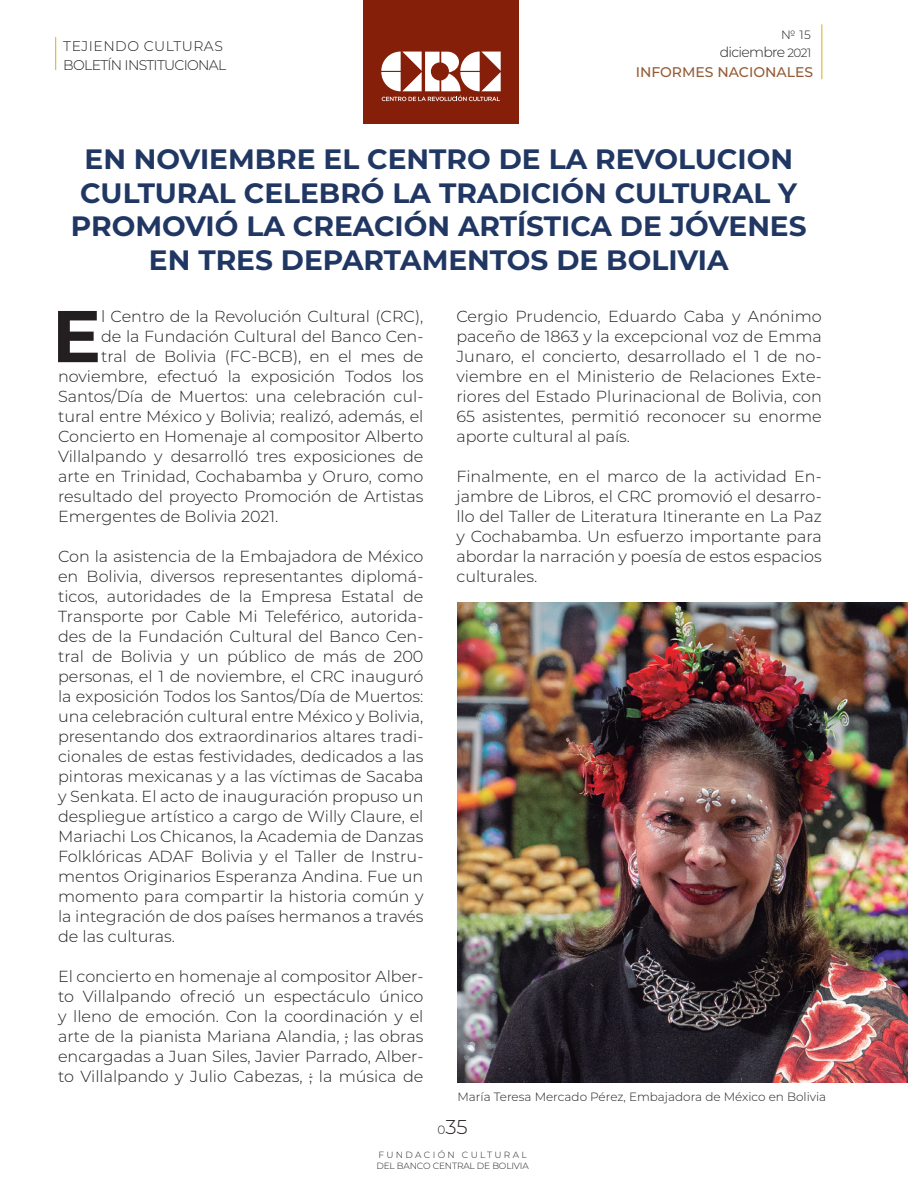
<style>
.page{position:relative;width:908px;height:1191px;background:#fff}
.page>*{position:absolute;margin:0;border:0;box-sizing:border-box;transform-origin:0 0}
.primera_linea{font:700 73.2px "Montserrat";color:#231f20}
.título{font:700 28px/33.6px "Montserrat";color:#203763;text-align:center}
.t1{font:300 20px "Montserrat";color:#231f20}
.texto_corrido{font:300 16px/20px "Montserrat";color:#231f20;text-align:justify}
.primera_linea-2{font:300 16px "Montserrat";color:#231f20}
.t2{font:500 14px/19.6px "Montserrat";color:#945a35;text-align:right}
.t3{font:300 14px "Montserrat";letter-spacing:-.05em;color:#231f20}
.t4{font:300 14px "Montserrat";letter-spacing:.035em;color:#231f20}
.pie_de_foto{font:300 12px "Montserrat";color:#231f20}
.t5{font:300 9px/10.8px "Montserrat";letter-spacing:-.015em;color:#231f20}
.s1{font-weight:300;color:#231f20}
.s2{font-weight:300;font-size:12px;color:#231f20}
.s3{font-size:12px}
</style>
<div class="page">
<hr style="left:55px;top:37px;width:1px;height:33px;background:#ddb008">
<hr style="left:821px;top:24px;width:1px;height:55px;background:#ddb008">
<div style="left:363px;top:0;width:155px;height:123px;background:#861f09"></div>
<svg style="left:381px;top:52px;width:119px;height:49px"></svg>
<img style="left:457px;top:602px;width:450px;height:480px">
<p class="pie_de_foto" style="left:780px;top:26px;width:31px">№ 15</p>
<p class="t4" style="left:63px;top:36px;width:161px">TEJIENDO CULTURAS</p>
<p class="t3" style="left:63px;top:56px;width:164px">BOLETÍN INSTITUCIONAL</p>
<p class="t2" style="left:635px;top:42px;width:179px"><span class="s1">diciembre</span> <span class="s2">2021<br></span>INFORMES NACIONALES</p>
<p class="título" style="left:71px;top:141px;width:737px">EN NOVIEMBRE EL CENTRO DE LA REVOLUCION CULTURAL CELEBRÓ LA TRADICIÓN CULTURAL Y PROMOVIÓ LA CREACIÓN ARTÍSTICA DE JÓVENES EN TRES DEPARTAMENTOS DE BOLIVIA</p>
<p class="primera_linea" style="left:52px;top:283px;width:51px">E</p>
<p class="primera_linea-2" style="left:101px;top:306px;width:323px">l Centro de la Revolución Cultural (CRC),</p>
<p class="primera_linea-2" style="left:101px;top:326px;width:324px">de la Fundación Cultural del Banco Cen-</p>
<p class="primera_linea-2" style="left:101px;top:346px;width:324px">tral de Bolivia (FC-BCB), en el mes de</p>
<p class="primera_linea-2" style="left:58px;top:366px;width:367px">noviembre, efectuó la exposición Todos los</p>
<p class="primera_linea-2" style="left:58px;top:386px;width:367px">Santos/Día de Muertos: una celebración cul-</p>
<p class="primera_linea-2" style="left:58px;top:406px;width:367px">tural entre México y Bolivia; realizó, además, el</p>
<p class="primera_linea-2" style="left:58px;top:426px;width:367px">Concierto en Homenaje al compositor Alberto</p>
<p class="primera_linea-2" style="left:58px;top:446px;width:367px">Villalpando y desarrolló tres exposiciones de</p>
<p class="primera_linea-2" style="left:58px;top:466px;width:367px">arte en Trinidad, Cochabamba y Oruro, como</p>
<p class="primera_linea-2" style="left:58px;top:486px;width:367px">resultado del proyecto Promoción de Artistas</p>
<p class="primera_linea-2" style="left:58px;top:506px;width:222px">Emergentes de Bolivia 2021.</p>
<p class="texto_corrido" style="left:58px;top:546px;width:367px">Con la asistencia de la Embajadora de México en Bolivia, diversos representantes diplomá&shy;ticos, autoridades de la Empresa Estatal de Transporte por Cable Mi Teleférico, autorida&shy;des de la Fundación Cultural del Banco Cen&shy;tral de Bolivia y un público de más de 200 personas, el 1 de noviembre, el CRC inauguró la exposición Todos los Santos/Día de Muertos: una celebración cultural entre México y Bolivia, presentando dos extraordinarios altares tradi&shy;cionales de estas festividades, dedicados a las pintoras mexicanas y a las víctimas de Sacaba y Senkata. El acto de inauguración propuso un despliegue artístico a cargo de Willy Claure, el Mariachi Los Chicanos, la Academia de Danzas Folklóricas ADAF Bolivia y el Taller de Instru&shy;mentos Originarios Esperanza Andina. Fue un momento para compartir la historia común y la integración de dos países hermanos a través de las culturas.</p>
<p class="texto_corrido" style="left:58px;top:966px;width:367px">El concierto en homenaje al compositor Alber&shy;to Villalpando ofreció un espectáculo único y lleno de emoción. Con la coordinación y el arte de la pianista Mariana Alandia, ; las obras encargadas a Juan Siles, Javier Parrado, Alber&shy;to Villalpando y Julio Cabezas, ; la música de</p>
<p class="texto_corrido" style="left:456px;top:306px;width:367px">Cergio Prudencio, Eduardo Caba y Anónimo paceño de 1863 y la excepcional voz de Emma Junaro, el concierto, desarrollado el 1 de no&shy;viembre en el Ministerio de Relaciones Exte&shy;riores del Estado Plurinacional de Bolivia, con 65 asistentes, permitió reconocer su enorme aporte cultural al país.</p>
<p class="texto_corrido" style="left:456px;top:466px;width:367px">Finalmente, en el marco de la actividad En&shy;jambre de Libros, el CRC promovió el desarro&shy;llo del Taller de Literatura Itinerante en La Paz y Cochabamba. Un esfuerzo importante para abordar la narración y poesía de estos espacios culturales.</p>
<p class="pie_de_foto" style="left:457px;top:1088px;width:370px">María Teresa Mercado Pérez, Embajadora de México en Bolivia</p>
<p class="t1" style="left:437px;top:1113px;width:32px"><span class="s3">0</span>35</p>
<p class="t5" style="left:376px;top:1149px;width:154px">FUNDACIÓN CULTURAL<br>DEL BANCO CENTRAL DE BOLIVIA</p>
</div>
